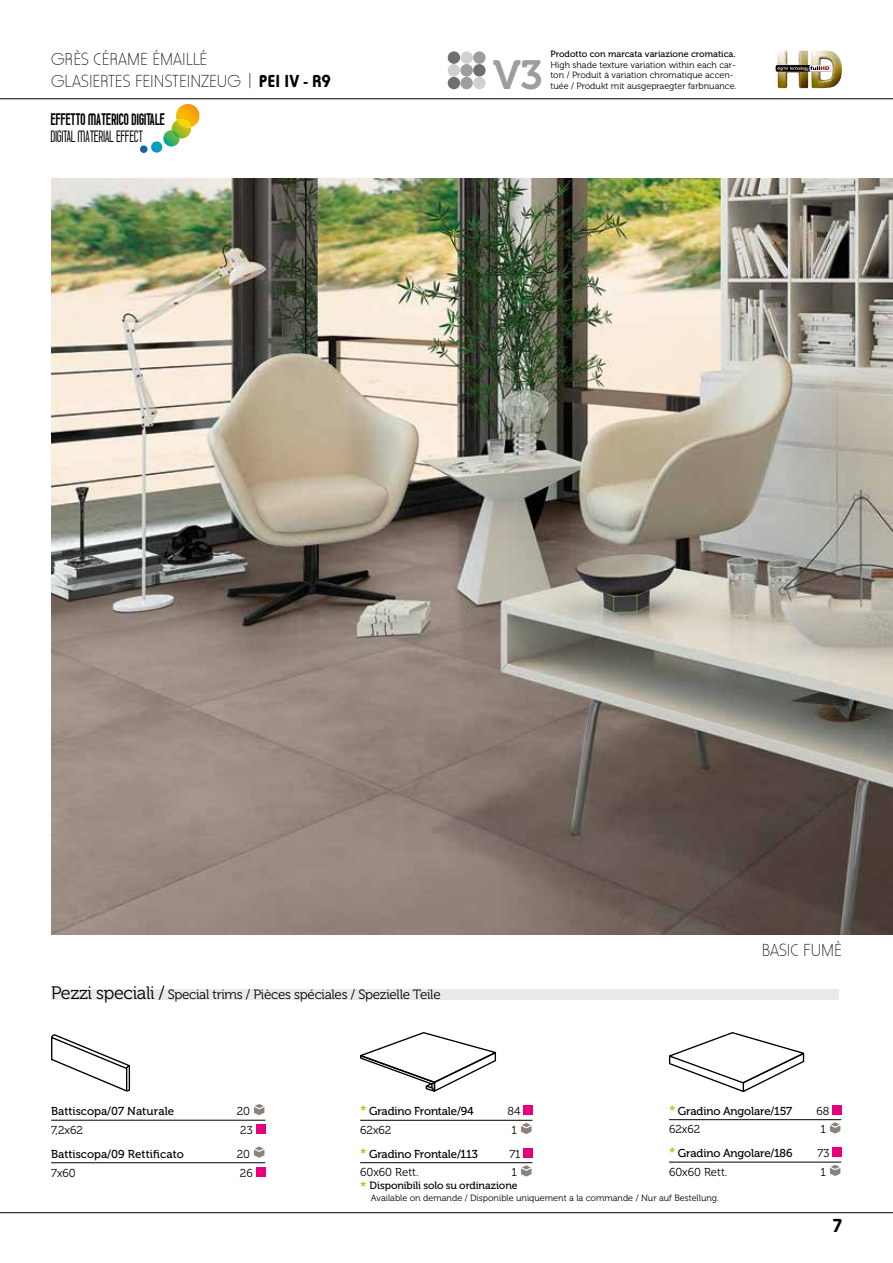
<style>
.page{position:relative;width:893px;height:1263px;background:#fff}
.page>*{position:absolute;margin:0;border:0;box-sizing:border-box;transform-origin:0 0}
.t1{font:40.65px "Museo 700";color:#9d9d9c}
.t2{font:700 19.5px "Horatio D";color:#000}
.t3{font:18px/21.6px "Horatio D Ligh";color:#000}
.t4{font:700 16.35px "z Prozak";letter-spacing:.01em;color:#000;scale:.88 1}
.t5{font:300 16.35px "z Prozak";letter-spacing:.02em;color:#000;scale:.88 1}
.t6{font:13.5px "Museo 300";letter-spacing:-.02em;color:#000}
.t7{font:11.55px "Museo 500";letter-spacing:-.01em;color:#000}
.t8{font:11.55px "Museo 300";color:#000}
.t9{font:10.5px "Museo 500";letter-spacing:-.01em;color:#000}
.t10{font:9px/10.5px "Museo 300";color:#000}
.t11{font:9px "Museo 500";color:#000}
.s1{font-family:"Horatio D";font-weight:700}
.s2{font-size:18px}
.s3{font-size:13.5px;color:#b7c200}
</style>
<div class="page">
<hr style="left:0;top:1212px;width:893px;height:1px;background:#000">
<hr style="left:0;top:98px;width:893px;height:1px;background:#000">
<img style="left:778px;top:51px;width:30px;height:37px">
<img style="left:812px;top:51px;width:30px;height:37px">
<svg style="left:776px;top:65px;width:55px;height:7px"></svg>
<svg style="left:809px;top:65px;width:22px;height:7px"></svg>
<svg style="left:777px;top:66px;width:52px;height:5px"></svg>
<div style="left:51px;top:989px;width:788px;height:10px;background:#eceae9"></div>
<hr style="left:360px;top:1120px;width:172px;height:1px;background:#000">
<div style="left:523px;top:1106px;width:9px;height:9px;background:#e6007d"></div>
<svg style="left:521px;top:1123px;width:11px;height:11px"></svg>
<svg style="left:360px;top:1032px;width:137px;height:60px"></svg>
<hr style="left:360px;top:1162px;width:172px;height:1px;background:#000">
<div style="left:523px;top:1148px;width:9px;height:9px;background:#e6007d"></div>
<svg style="left:521px;top:1165px;width:11px;height:12px"></svg>
<hr style="left:669px;top:1119px;width:172px;height:1px;background:#000">
<div style="left:832px;top:1105px;width:9px;height:9px;background:#e6007d"></div>
<svg style="left:830px;top:1122px;width:11px;height:12px"></svg>
<svg style="left:668px;top:1032px;width:137px;height:61px"></svg>
<hr style="left:669px;top:1162px;width:172px;height:1px;background:#000">
<div style="left:832px;top:1147px;width:9px;height:10px;background:#e6007d"></div>
<svg style="left:830px;top:1164px;width:11px;height:12px"></svg>
<hr style="left:51px;top:1120px;width:214px;height:1px;background:#000">
<svg style="left:254px;top:1104px;width:11px;height:11px"></svg>
<div style="left:256px;top:1124px;width:9px;height:10px;background:#e6007d"></div>
<svg style="left:51px;top:1035px;width:79px;height:57px"></svg>
<hr style="left:51px;top:1162px;width:214px;height:1px;background:#000">
<svg style="left:254px;top:1146px;width:11px;height:12px"></svg>
<div style="left:256px;top:1167px;width:9px;height:9px;background:#e6007d"></div>
<img style="left:51px;top:179px;width:842px;height:755px">
<div style="left:448px;top:51px;width:12px;height:13px;background:#706f6f;border-radius:50%"></div>
<div style="left:460px;top:51px;width:13px;height:13px;background:#d0d0d0;border-radius:50%"></div>
<div style="left:473px;top:51px;width:13px;height:13px;background:#9d9d9c;border-radius:50%"></div>
<div style="left:448px;top:64px;width:12px;height:13px;background:#d0d0d0;border-radius:50%"></div>
<div style="left:460px;top:64px;width:13px;height:13px;background:#9d9d9c;border-radius:50%"></div>
<div style="left:473px;top:64px;width:13px;height:13px;background:#706f6f;border-radius:50%"></div>
<div style="left:448px;top:77px;width:12px;height:12px;background:#706f6f;border-radius:50%"></div>
<div style="left:460px;top:77px;width:13px;height:12px;background:#9d9d9c;border-radius:50%"></div>
<div style="left:473px;top:77px;width:13px;height:12px;background:#d0d0d0;border-radius:50%"></div>
<svg style="left:140px;top:104px;width:59px;height:49px"></svg>
<img style="left:177px;top:119px;width:14px;height:9px">
<h3 class="t3" style="left:51px;top:49px;width:158px">GR ÈS CÉRAME ÉMAILLÉ<br>GLASIERTES</h3>
<h3 class="t3" style="left:135px;top:70px;width:197px">FEI NSTEI NZEUG | <span class="s1">PEI IV - R9</span></h3>
<h3 class="t4" style="left:51px;top:110px;width:130px">EFFETTO MATERICO DIGITALE</h3>
<h3 class="t5" style="left:51px;top:127px;width:106px">DIGITAL MATERIAL EFFECT</h3>
<h1 class="t1" style="left:493px;top:52px;width:51px">V3</h1>
<p class="t11" style="left:550px;top:49px;width:187px">Prodotto con marcata variazione cromatica.</p>
<p class="t10" style="left:550px;top:60px;width:187px">High shade texture variation within each car&shy;ton / Produit à variation chromatique accen-</p>
<p class="t10" style="left:550px;top:81px;width:188px">tuée / Produkt mit ausgepraegter farbnuance.</p>
<h3 class="t6" style="left:51px;top:987px;width:391px"><span class="s2">Pezzi speciali /</span> Special trims / Pièces spéciales / Spezielle Teile</h3>
<p class="t7" style="left:51px;top:1105px;width:125px">Battiscopa/07 Naturale</p>
<p class="t8" style="left:237px;top:1105px;width:15px">20</p>
<p class="t8" style="left:51px;top:1124px;width:33px">7,2x62</p>
<p class="t8" style="left:240px;top:1124px;width:14px">23</p>
<p class="t7" style="left:51px;top:1147px;width:134px">Battiscopa/09 Rettificato</p>
<p class="t8" style="left:237px;top:1147px;width:15px">20</p>
<p class="t8" style="left:51px;top:1166px;width:26px">7x60</p>
<p class="t8" style="left:240px;top:1166px;width:14px">26</p>
<p class="t7" style="left:360px;top:1105px;width:115px"><span class="s3">*</span> Gradino Frontale/94</p>
<p class="t8" style="left:508px;top:1105px;width:14px">84</p>
<p class="t8" style="left:360px;top:1124px;width:33px">62x62</p>
<p class="t8" style="left:512px;top:1124px;width:7px">1</p>
<p class="t7" style="left:360px;top:1147px;width:119px"><span class="s3">*</span> Gradino Frontale/113</p>
<p class="t8" style="left:509px;top:1147px;width:12px">71</p>
<p class="t8" style="left:360px;top:1166px;width:60px">60x60 Rett.</p>
<p class="t8" style="left:512px;top:1166px;width:7px">1</p>
<h3 class="t3" style="left:762px;top:940px;width:60px">BASIC FUMÈ</h3>
<p class="t7" style="left:669px;top:1104px;width:124px"><span class="s3">*</span> Gradino Angolare/157</p>
<p class="t8" style="left:817px;top:1104px;width:14px">68</p>
<p class="t8" style="left:669px;top:1123px;width:33px">62x62</p>
<p class="t8" style="left:820px;top:1123px;width:7px">1</p>
<p class="t7" style="left:669px;top:1147px;width:125px"><span class="s3">*</span> Gradino Angolare/186</p>
<p class="t8" style="left:817px;top:1147px;width:13px">73</p>
<p class="t8" style="left:669px;top:1166px;width:60px">60x60 Rett.</p>
<p class="t8" style="left:820px;top:1166px;width:7px">1</p>
<p class="t9" style="left:360px;top:1180px;width:159px"><span class="s3">*</span> Disponibili solo su ordinazione</p>
<p class="t10" style="left:371px;top:1193px;width:350px">Available on demande / Disponible uniquement a la commande / Nur auf Bestellung.</p>
<h2 class="t2" style="left:833px;top:1215px;width:10px">7</h2>
</div>
